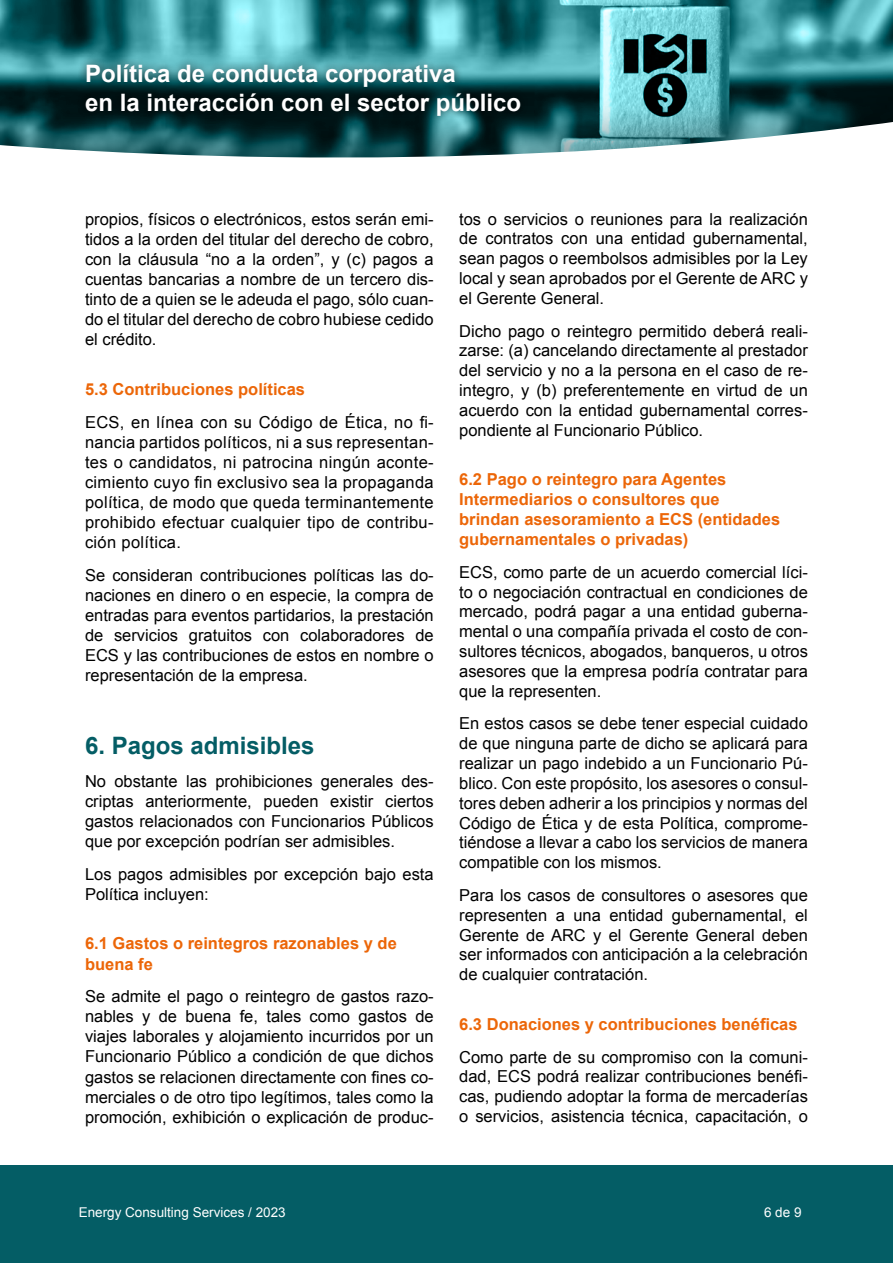
<style>
.page{position:relative;width:893px;height:1263px;background:#fff}
.page>*{position:absolute;margin:0;border:0;box-sizing:border-box;transform-origin:0 0}
.t1{font:700 24px/28.5px "Arial";color:#fff}
.t2{font:700 24px "Arial";color:#045d65}
.t3{font:16.5px/19.8px "Arial";color:#000;text-align:justify}
.t4{font:700 16.5px/19.8px "Arial";color:#ec6608}
.t5{font:13.5px "Arial";color:#fff}
</style>
<div class="page">
<div style="left:0;top:1165px;width:893px;height:98px;background:#045d65"></div>
<svg style="left:0;top:0;width:893px;height:53px;background:#3c9097"></svg>
<svg style="left:0;top:53px;width:893px;height:105px;background:#457b80"></svg>
<div style="left:76px;top:56px;width:453px;height:68px;background:#000;opacity:.75"></div>
<h1 class="t1" style="left:85px;top:60px;width:438px">Política de conducta corporativa<br>en la interacción con el sector público</h1>
<p class="t3" style="left:85px;top:209px;width:350px">propios, físicos o electrónicos, estos serán emi&shy;tidos a la orden del titular del derecho de cobro, con la cláusula “no a la orden”, y (c) pagos a cuentas bancarias a nombre de un tercero dis&shy;tinto de a quien se le adeuda el pago, sólo cuan&shy;do el titular del derecho de cobro hubiese cedido el crédito.</p>
<p class="t4" style="left:85px;top:380px;width:222px">5.3 Contribuciones políticas</p>
<p class="t3" style="left:85px;top:412px;width:350px">ECS, en línea con su Código de Ética, no fi&shy;nancia partidos políticos, ni a sus representan&shy;tes o candidatos, ni patrocina ningún aconte&shy;cimiento cuyo fin exclusivo sea la propaganda política, de modo que queda terminantemente prohibido efectuar cualquier tipo de contribu&shy;ción política.</p>
<p class="t3" style="left:85px;top:565px;width:350px">Se consideran contribuciones políticas las do&shy;naciones en dinero o en especie, la compra de entradas para eventos partidarios, la prestación de servicios gratuitos con colaboradores de ECS y las contribuciones de estos en nombre o representación de la empresa.</p>
<h1 class="t2" style="left:85px;top:729px;width:231px">6. Pagos admisibles</h1>
<p class="t3" style="left:85px;top:771px;width:350px">No obstante las prohibiciones generales des&shy;criptas anteriormente, pueden existir ciertos gastos relacionados con Funcionarios Públicos que por excepción podrían ser admisibles.</p>
<p class="t3" style="left:85px;top:864px;width:350px">Los pagos admisibles por excepción bajo esta<br>Política incluyen:</p>
<p class="t4" style="left:85px;top:934px;width:313px">6.1 Gastos o reintegros razonables y de buena fe</p>
<p class="t3" style="left:85px;top:987px;width:350px">Se admite el pago o reintegro de gastos razo&shy;nables y de buena fe, tales como gastos de viajes laborales y alojamiento incurridos por un Funcionario Público a condición de que dichos gastos se relacionen directamente con fines co&shy;merciales o de otro tipo legítimos, tales como la promoción, exhibición o explicación de produc-</p>
<p class="t3" style="left:459px;top:209px;width:350px">tos o servicios o reuniones para la realización de contratos con una entidad gubernamental, sean pagos o reembolsos admisibles por la Ley local y sean aprobados por el Gerente de ARC y el Gerente General.</p>
<p class="t3" style="left:459px;top:321px;width:350px">Dicho pago o reintegro permitido deberá reali&shy;zarse: (a) cancelando directamente al prestador del servicio y no a la persona en el caso de re&shy;integro, y (b) preferentemente en virtud de un acuerdo con la entidad gubernamental corres&shy;pondiente al Funcionario Público.</p>
<p class="t4" style="left:459px;top:470px;width:322px">6.2 Pago o reintegro para Agentes Intermediarios o consultores que brindan asesoramiento a ECS (entidades gubernamentales o privadas)</p>
<p class="t3" style="left:459px;top:562px;width:350px">ECS, como parte de un acuerdo comercial líci&shy;to o negociación contractual en condiciones de mercado, podrá pagar a una entidad guberna&shy;mental o una compañía privada el costo de con&shy;sultores técnicos, abogados, banqueros, u otros asesores que la empresa podría contratar para que la representen.</p>
<p class="t3" style="left:459px;top:714px;width:350px">En estos casos se debe tener especial cuidado de que ninguna parte de dicho se aplicará para realizar un pago indebido a un Funcionario Pú&shy;blico. Con este propósito, los asesores o consul&shy;tores deben adherir a los principios y normas del Código de Ética y de esta Política, comprome&shy;tiéndose a llevar a cabo los servicios de manera compatible con los mismos.</p>
<p class="t3" style="left:459px;top:885px;width:350px">Para los casos de consultores o asesores que representen a una entidad gubernamental, el Gerente de ARC y el Gerente General deben ser informados con anticipación a la celebración de cualquier contratación.</p>
<p class="t4" style="left:459px;top:1015px;width:340px">6.3 Donaciones y contribuciones benéficas</p>
<p class="t3" style="left:459px;top:1047px;width:350px">Como parte de su compromiso con la comuni&shy;dad, ECS podrá realizar contribuciones benéfi&shy;cas, pudiendo adoptar la forma de mercaderías o servicios, asistencia técnica, capacitación, o</p>
<p class="t5" style="left:79px;top:1203px;width:209px">Energy Consulting Services / 2023</p>
<p class="t5" style="left:764px;top:1203px;width:39px">6 de 9</p>
</div>
